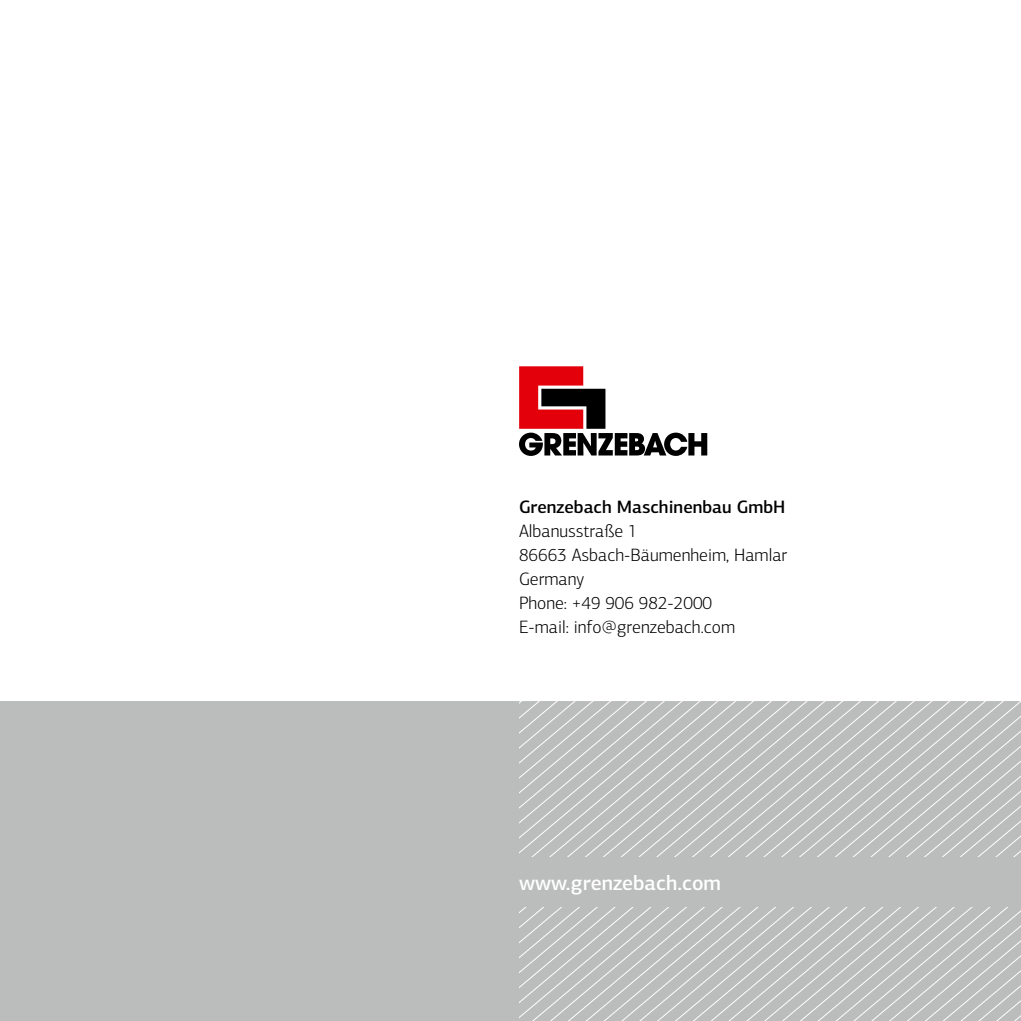
<style>
.page{position:relative;width:1021px;height:1021px;background:#fff}
.page>*{position:absolute;margin:0;border:0;box-sizing:border-box;transform-origin:0 0}
.t1{font:500 21px "PF Centro Sans Pro";color:#fff}
.t2{font:300 18px/24px "PF Centro Sans Pro";color:#000}
.t3{font:500 18px "PF Centro Sans Pro";color:#000}
</style>
<div class="page">
<div style="left:0;top:701px;width:1020px;height:319px;background:#bbbcbc"></div>
<svg style="left:519px;top:701px;width:501px;height:155px;background:#c0c1c1"></svg>
<svg style="left:519px;top:907px;width:501px;height:113px;background:#c0c1c1"></svg>
<svg style="left:519px;top:366px;width:188px;height:90px"></svg>
<p class="t3" style="left:519px;top:496px;width:268px">Grenzebach Maschinenbau GmbH</p>
<p class="t2" style="left:519px;top:519px;width:270px">Albanusstraße 1<br>86663 Asbach-Bäumenheim, Hamlar<br>Germany<br>Phone: +49 906 982-2000<br>E-mail: info@grenzebach.com</p>
<p class="t1" style="left:519px;top:870px;width:204px">www.grenzebach.com</p>
</div>
